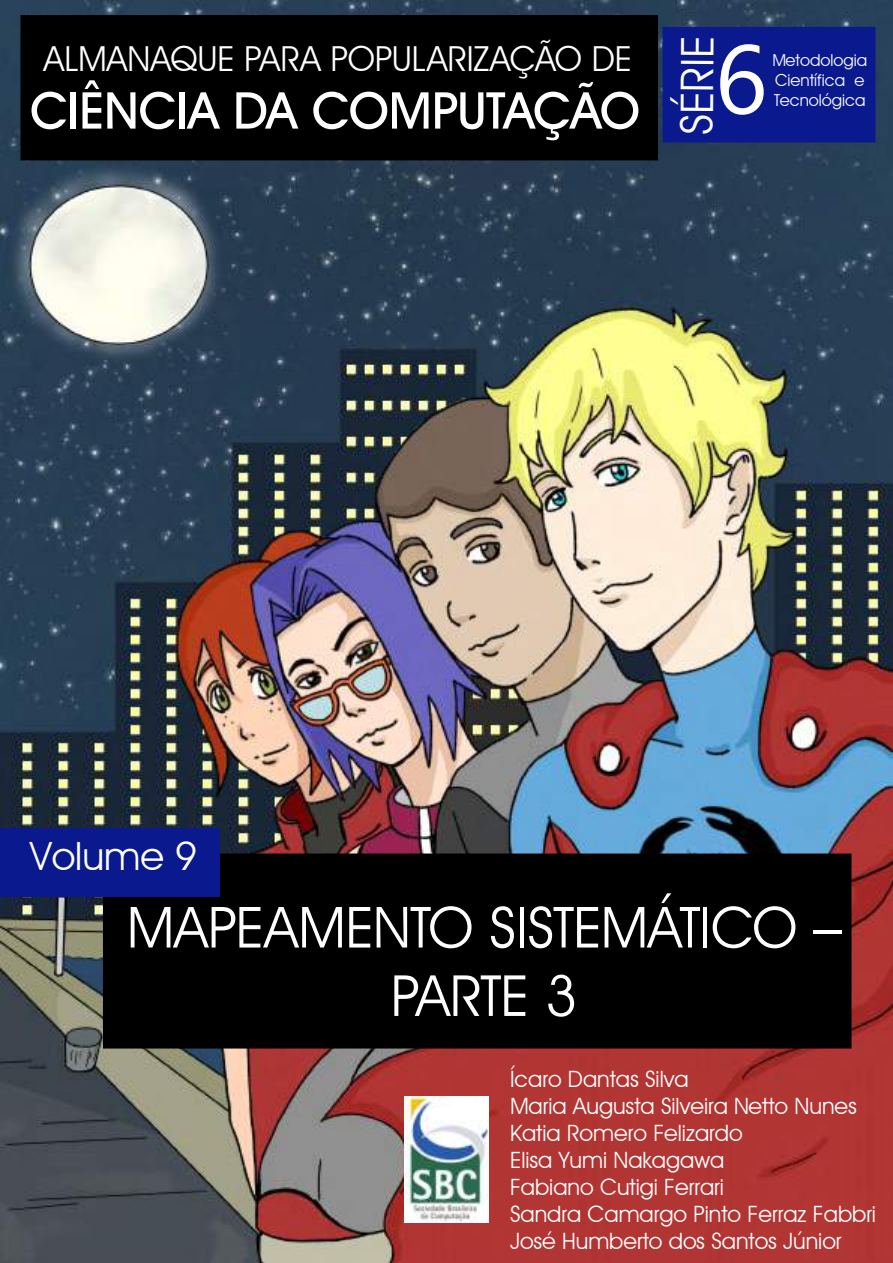
<style>
.page{position:relative;width:893px;height:1263px;background:#fff}
.page>*{position:absolute;margin:0;border:0;box-sizing:border-box;transform-origin:0 0}
.t1{font:97.5px "Microsoft New Tai Lue";color:#fff}
.t2{font:57px/68.4px "Decker";letter-spacing:-.015em;color:#fff;text-align:center}
.t3{font:700 51px "Decker";letter-spacing:-.015em;color:#fff}
.t4{font:45px "Decker";color:#fff}
.t5{font:39px "Decker";color:#fff}
.t6{font:34.5px "Decker";color:#fff}
.t7{font:22.5px/27px "Decker";color:#fff}
.t8{font:16.5px/19.8px "Decker";color:#fff}
</style>
<div class="page">
<img style="left:0;top:0;width:893px;height:1263px">
<div style="left:21px;top:16px;width:636px;height:144px;background:#000"></div>
<div style="left:20px;top:15px;width:638px;height:145px;border:2px solid #000"></div>
<div style="left:662px;top:27px;width:213px;height:115px;background:#0a1a8e"></div>
<div style="left:104px;top:854px;width:747px;height:194px;background:#000"></div>
<div style="left:103px;top:853px;width:748px;height:195px;border:2px solid #000"></div>
<div style="left:1px;top:829px;width:218px;height:67px;background:#0a1a8e"></div>
<div style="left:0;top:828px;width:220px;height:69px;border:2px solid #0a1a8e"></div>
<img style="left:404px;top:1096px;width:85px;height:127px">
<h3 class="t6" style="left:44px;top:38px;width:590px">ALMANAQUE PARA POPULARIZAÇÃO DE</h3>
<h3 class="t3" style="left:30px;top:79px;width:611px">CIÊNCIA DA COMPUTAÇÃO</h3>
<h3 class="t4" style="left:669px;top:134px;width:101px;rotate:-89deg">SÉRIE</h3>
<h1 class="t1" style="left:715px;top:23px;width:54px">6</h1>
<p class="t8" style="left:772px;top:50px;width:96px">Metodologia<br>Científica e<br>Tecnológica</p>
<h3 class="t5" style="left:30px;top:833px;width:169px">Volume 9</h3>
<h2 class="t2" style="left:127px;top:892px;width:717px">MAPEAMENTO SISTEMÁTICO –<br>PARTE 3</h2>
<p class="t7" style="left:510px;top:1065px;width:367px">Ícaro Dantas Silva<br>Maria Augusta Silveira Netto Nunes<br>Katia Romero Felizardo<br>Elisa Yumi Nakagawa<br>Fabiano Cutigi Ferrari<br>Sandra Camargo Pinto Ferraz Fabbri<br>José Humberto dos Santos Júnior</p>
</div>
